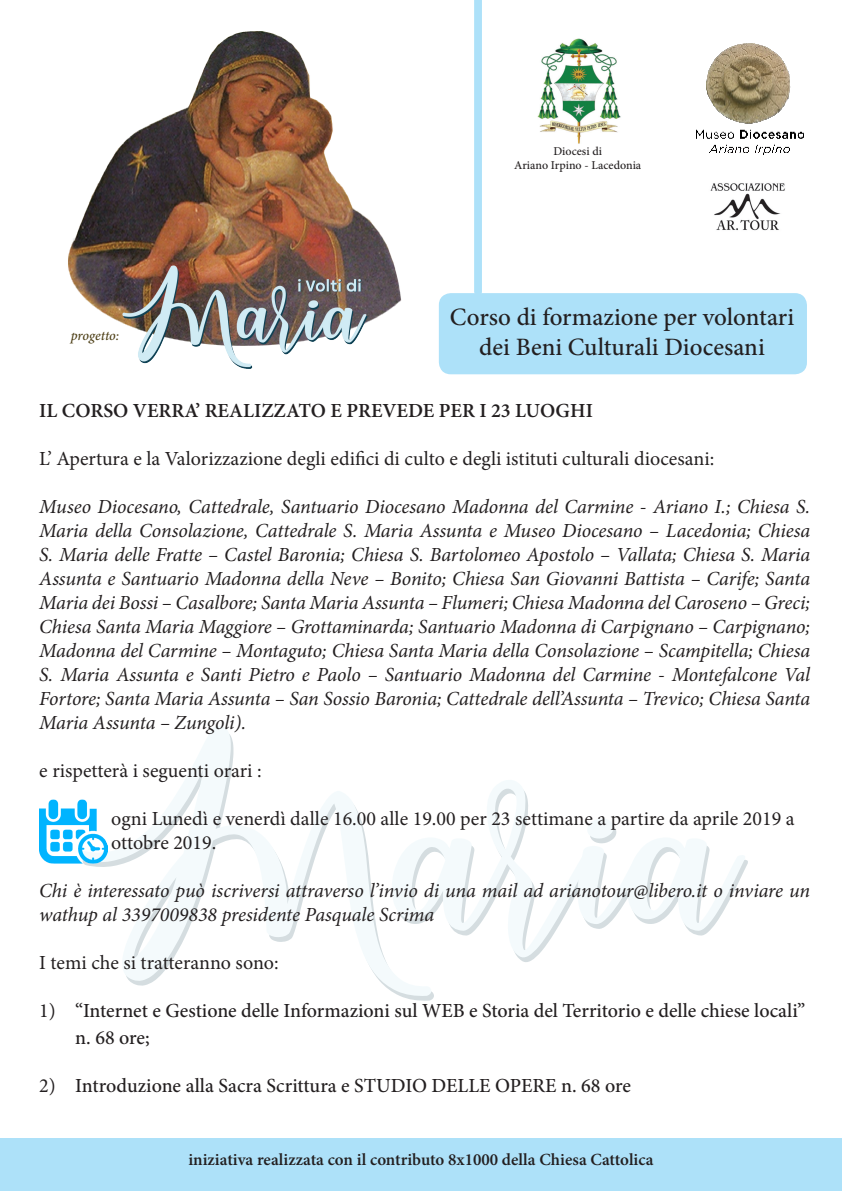
<style>
.page{position:relative;width:842px;height:1191px;background:#fff}
.page>*{position:absolute;margin:0;border:0;box-sizing:border-box;transform-origin:0 0}
.t1{font:500 25px "Minion Pro";color:#231f20}
.t2{font:italic 20px/24px "Minion Pro";letter-spacing:-.01em;color:#231f20;text-align:justify}
.t3{font:20px/24px "Minion Pro";color:#231f20}
.t4{font:500 20px/26.4px "Minion Pro";color:#231f20}
.t5{font:600 20px "Minion Pro";color:#231f20}
.t6{font:600 17px "Minion Pro";color:#231f20}
.t7{font:italic 500 14px "Minion Pro";letter-spacing:-.005em;color:#4c3e15}
.t8{font:500 12px "Minion Pro";color:#231f20}
.s1{font-weight:400}
</style>
<div class="page">
<svg style="left:86px;top:726px;width:345px;height:270px"></svg>
<svg style="left:392px;top:779px;width:356px;height:183px"></svg>
<div style="left:0;top:1138px;width:842px;height:53px;background:#ade1f9"></div>
<div style="left:439px;top:293px;width:368px;height:81px;background:#ade1f9;border-radius:12px"></div>
<img style="left:68px;top:31px;width:334px;height:338px">
<img style="left:537px;top:38px;width:84px;height:106px">
<img style="left:696px;top:43px;width:108px;height:111px">
<img style="left:710px;top:183px;width:75px;height:48px">
<svg style="left:474px;top:0;width:8px;height:293px;background:#aee1f9"></svg>
<img style="left:40px;top:797px;width:67px;height:68px">
<p class="t7" style="left:71px;top:325px;width:50px">progetto:</p>
<p class="t8" style="left:553px;top:143px;width:50px">Diocesi di</p>
<p class="t8" style="left:514px;top:157px;width:129px">Ariano Irpino - Lacedonia</p>
<p class="t1" style="left:450px;top:300px;width:346px">Corso di formazione per volontari</p>
<p class="t1" style="left:479px;top:330px;width:287px">dei Beni Culturali Diocesani</p>
<p class="t5" style="left:39px;top:397px;width:555px">IL CORSO VERRA’ REALIZZATO E PREVEDE PER I 23 LUOGHI</p>
<p class="t3" style="left:39px;top:447px;width:676px">L’ Apertura e la Valorizzazione degli edifici di culto e degli istituti culturali diocesani:</p>
<p class="t2" style="left:39px;top:495px;width:772px">Museo Diocesano, Cattedrale, Santuario Diocesano Madonna del Carmine - Ariano I.; Chiesa S.<br>Maria della Consolazione, Cattedrale S. Maria Assunta e Museo Diocesano – Lacedonia; Chiesa S. Maria delle Fratte – Castel Baronia; Chiesa S. Bartolomeo Apostolo – Vallata; Chiesa S. Maria Assunta e Santuario Madonna della Neve – Bonito; Chiesa San Giovanni Battista – Carife; Santa Maria dei Bossi – Casalbore; Santa Maria Assunta – Flumeri; Chiesa Madonna del Caroseno – Greci; Chiesa Santa Maria Maggiore – Grottaminarda; Santuario Madonna di Carpignano – Carpignano; Madonna del Carmine – Montaguto; Chiesa Santa Maria della Consolazione – Scampitella; Chiesa S. Maria Assunta e Santi Pietro e Paolo – Santuario Madonna del Carmine - Montefalcone Val Fortore; Santa Maria Assunta – San Sossio Baronia; Cattedrale dell’Assunta – Trevico; Chiesa Santa Maria Assunta – Zungoli).</p>
<p class="t3" style="left:39px;top:759px;width:224px">e rispetterà i seguenti orari :</p>
<p class="t3" style="left:111px;top:807px;width:685px">ogni Lunedì e venerdì dalle 16.00 alle 19.00 per 23 settimane a partire da aprile 2019 a ottobre 2019.</p>
<p class="t2" style="left:39px;top:879px;width:772px">Chi è interessato può iscriversi attraverso l’invio di una mail ad arianotour@libero.it o inviare un wathup al 3397009838 presidente Pasquale Scrima</p>
<p class="t3" style="left:39px;top:951px;width:241px">I temi che si tratteranno sono:</p>
<p class="t4" style="left:75px;top:998px;width:732px;text-indent:-36px"><span class="s1">1)</span> “Internet e Gestione delle Informazioni sul WEB e Storia del Territorio e delle chiese locali” n. 68 ore;</p>
<p class="t4" style="left:39px;top:1072px;width:593px"><span class="s1">2)</span> Introduzione alla Sacra Scrittura e STUDIO DELLE OPERE n. 68 ore</p>
<p class="t6" style="left:188px;top:1147px;width:467px">iniziativa realizzata con il contributo 8x1000 della Chiesa Cattolica</p>
</div>
